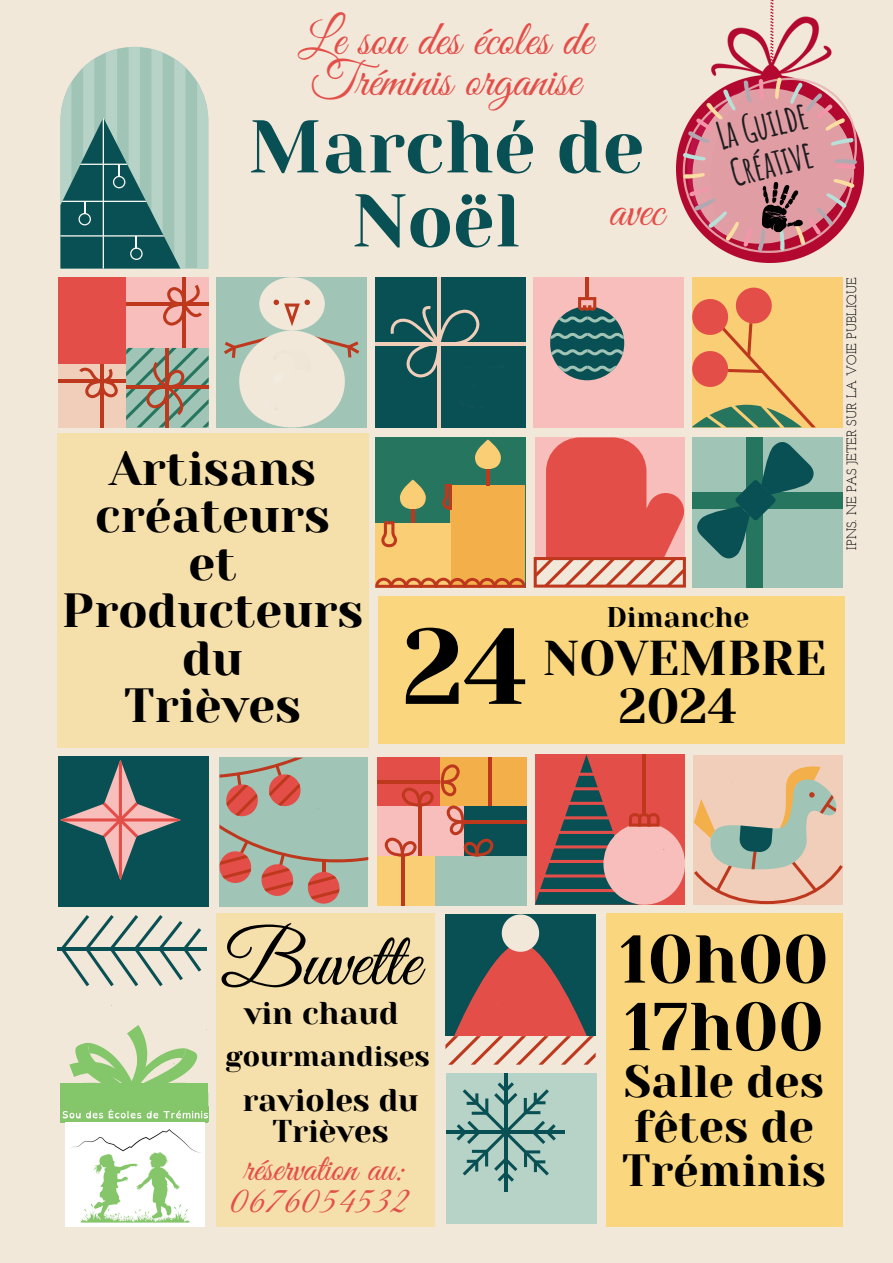
<style>
.page{position:relative;width:893px;height:1263px;background:#f1e8da}
.page>*{position:absolute;margin:0;border:0;box-sizing:border-box;transform-origin:0 0}
.t1{font:77.93px "Great Vibes";color:#000}
.t2{font:74.47px/73.9px "Yeseva One";color:#095054;text-align:center}
.t3{font:67.5px/67.5px "Yeseva One";color:#000}
.t4{font:49.28px/40.5px "Great Vibes";color:#e44e49}
.t5{font:48.75px/48.3px "Yeseva One";color:#000}
.t6{font:48.6px "Great Vibes";color:#e44e49}
.t7{font:47.85px/47.4px "Yeseva One";color:#000;text-align:center}
.t8{font:45px/44.4px "Yeseva One";color:#000}
.t9{font:38.85px/32.1px "Great Vibes";color:#e44e49;text-align:center}
.t10{font:700 37.2px/39.1px "Amatic SC";color:#1d1d20}
.t11{font:31.42px/31.1px "Yeseva One";color:#000;text-align:center}
.t12{font:28.42px "Yeseva One";color:#000}
.t13{font:13.35px "Josefin Slab";color:#000}
.s1{font-size:106.57px}
</style>
<div class="page">
<div style="left:217px;top:277px;width:150px;height:150px;background:#a0c5b6"></div>
<div style="left:126px;top:277px;width:83px;height:71px;background:#f7bebb"></div>
<svg style="left:161px;top:285px;width:41px;height:41px"></svg>
<hr style="left:182px;top:277px;width:3px;height:71px;background:#be381e">
<hr style="left:126px;top:303px;width:83px;height:3px;background:#be381e">
<div style="left:58px;top:364px;width:68px;height:63px;background:#f1ceba"></div>
<hr style="left:100px;top:364px;width:3px;height:63px;background:#be381e">
<hr style="left:58px;top:380px;width:68px;height:3px;background:#be381e">
<svg style="left:79px;top:367px;width:41px;height:31px"></svg>
<div style="left:58px;top:277px;width:68px;height:87px;background:#e44e49"></div>
<svg style="left:126px;top:348px;width:83px;height:79px;background:#91a290"></svg>
<div style="left:375px;top:277px;width:150px;height:150px;background:#095054"></div>
<hr style="left:438px;top:277px;width:3px;height:150px;background:#f1ceba">
<hr style="left:375px;top:342px;width:150px;height:3px;background:#f1ceba">
<div style="left:692px;top:277px;width:150px;height:150px;background:#face75"></div>
<div style="left:533px;top:277px;width:151px;height:150px;background:#f7bebb"></div>
<hr style="left:585px;top:277px;width:4px;height:22px;background:#be381e">
<div style="left:692px;top:437px;width:150px;height:151px;background:#a0c5b6"></div>
<div style="left:746px;top:437px;width:17px;height:151px;background:#26755f"></div>
<div style="left:692px;top:492px;width:150px;height:16px;background:#26755f"></div>
<div style="left:58px;top:756px;width:151px;height:151px;background:#095054"></div>
<svg style="left:390px;top:306px;width:130px;height:117px"></svg>
<svg style="left:224px;top:277px;width:135px;height:150px"></svg>
<svg style="left:550px;top:297px;width:75px;height:84px"></svg>
<svg style="left:692px;top:287px;width:124px;height:140px"></svg>
<hr style="left:57px;top:947px;width:150px;height:3px;background:#095054">
<div style="left:375px;top:438px;width:150px;height:150px;background:#26755f"></div>
<div style="left:450px;top:485px;width:75px;height:103px;background:#f3b04a"></div>
<div style="left:375px;top:523px;width:75px;height:65px;background:#face75"></div>
<svg style="left:400px;top:480px;width:26px;height:29px"></svg>
<svg style="left:475px;top:439px;width:26px;height:30px"></svg>
<hr style="left:486px;top:469px;width:3px;height:16px;background:#be381e">
<hr style="left:411px;top:509px;width:3px;height:14px;background:#be381e">
<svg style="left:442px;top:484px;width:10px;height:26px"></svg>
<svg style="left:381px;top:521px;width:16px;height:26px"></svg>
<svg style="left:375px;top:578px;width:150px;height:10px"></svg>
<svg style="left:534px;top:437px;width:152px;height:151px;background:#e67770"></svg>
<svg style="left:695px;top:442px;width:144px;height:117px"></svg>
<svg style="left:60px;top:760px;width:121px;height:121px"></svg>
<div style="left:377px;top:757px;width:64px;height:49px;background:#e44e49"></div>
<hr style="left:377px;top:780px;width:64px;height:3px;background:#be381e">
<div style="left:441px;top:757px;width:86px;height:49px;background:#f3b04a"></div>
<hr style="left:488px;top:757px;width:3px;height:49px;background:#be381e">
<div style="left:377px;top:856px;width:58px;height:50px;background:#face75"></div>
<hr style="left:401px;top:856px;width:3px;height:50px;background:#be381e">
<div style="left:435px;top:856px;width:92px;height:50px;background:#a0c5b6"></div>
<div style="left:464px;top:806px;width:63px;height:50px;background:#095054"></div>
<hr style="left:464px;top:820px;width:63px;height:3px;background:#be381e">
<div style="left:377px;top:806px;width:87px;height:50px;background:#f7bebb"></div>
<hr style="left:418px;top:806px;width:3px;height:50px;background:#be381e">
<svg style="left:402px;top:787px;width:32px;height:19px"></svg>
<svg style="left:440px;top:764px;width:20px;height:32px"></svg>
<svg style="left:384px;top:837px;width:33px;height:20px"></svg>
<svg style="left:535px;top:754px;width:150px;height:151px;background:#b36764"></svg>
<div style="left:694px;top:755px;width:149px;height:149px;background:#f1ceba"></div>
<svg style="left:694px;top:766px;width:149px;height:138px"></svg>
<svg style="left:446px;top:803px;width:71px;height:54px"></svg>
<svg style="left:219px;top:758px;width:149px;height:148px;background:#aba99a"></svg>
<div style="left:446px;top:1073px;width:150px;height:150px;background:#b7d3c7"></div>
<hr style="left:504px;top:1073px;width:3px;height:119px;background:#095054">
<hr style="left:446px;top:1131px;width:119px;height:3px;background:#095054">
<div style="left:606px;top:913px;width:236px;height:313px;background:#fad77e"></div>
<svg style="left:445px;top:914px;width:150px;height:151px"></svg>
<img style="left:676px;top:0;width:187px;height:262px">
<svg style="left:682px;top:78px;width:175px;height:175px;background:#d38b93"></svg>
<img style="left:65px;top:1223px;width:139px;height:3px">
<svg style="left:60px;top:47px;width:148px;height:222px;background:#81a9a1"></svg>
<div style="left:216px;top:913px;width:218px;height:313px;background:#f5dfab"></div>
<div style="left:57px;top:433px;width:311px;height:314px;background:#f5dfab"></div>
<div style="left:378px;top:596px;width:157px;height:148px;background:#fad77e"></div>
<div style="left:529px;top:596px;width:148px;height:148px;background:#fad77e"></div>
<div style="left:665px;top:596px;width:180px;height:148px;background:#fad77e"></div>
<svg style="left:456px;top:1082px;width:141px;height:138px"></svg>
<svg style="left:60px;top:915px;width:148px;height:308px"></svg>
<p class="t4" style="left:298px;top:23px;width:296px">Le sou des écoles de<br>Tréminis organise</p>
<h2 class="t2" style="left:249px;top:107px;width:397px">Marché de<br>Noël</h2>
<p class="t6" style="left:609px;top:183px;width:56px">avec</p>
<p class="t10" style="left:712px;top:115px;width:94px;rotate:-14deg">La Guilde<br>Créative</p>
<p class="t7" style="left:62px;top:443px;width:303px">Artisans créateurs<br>et<br>Producteurs du<br>Trièves</p>
<p class="t12" style="left:606px;top:596px;width:144px">Dimanche</p>
<p class="t5" style="left:619px;top:632px;width:209px;text-indent:-216px"><span class="s1">24</span> NOVEMBRE<br>2024</p>
<p class="t13" style="left:843px;top:550px;width:274px;rotate:-90deg">IPNS. NE PAS JETER SUR LA VOIE PUBLIQUE</p>
<h1 class="t1" style="left:221px;top:918px;width:200px">Buvette</h1>
<p class="t11" style="left:244px;top:996px;width:156px">vin chaud</p>
<p class="t12" style="left:226px;top:1035px;width:206px">gourmandises</p>
<p class="t11" style="left:242px;top:1083px;width:178px">ravioles du<br>Trièves</p>
<p class="t9" style="left:229px;top:1155px;width:181px">réservation au:<br>0676054532</p>
<h3 class="t3" style="left:620px;top:923px;width:210px">10h00<br>17h00</h3>
<p class="t8" style="left:622px;top:1058px;width:205px">Salle des fêtes de<br>Tréminis</p>
</div>
